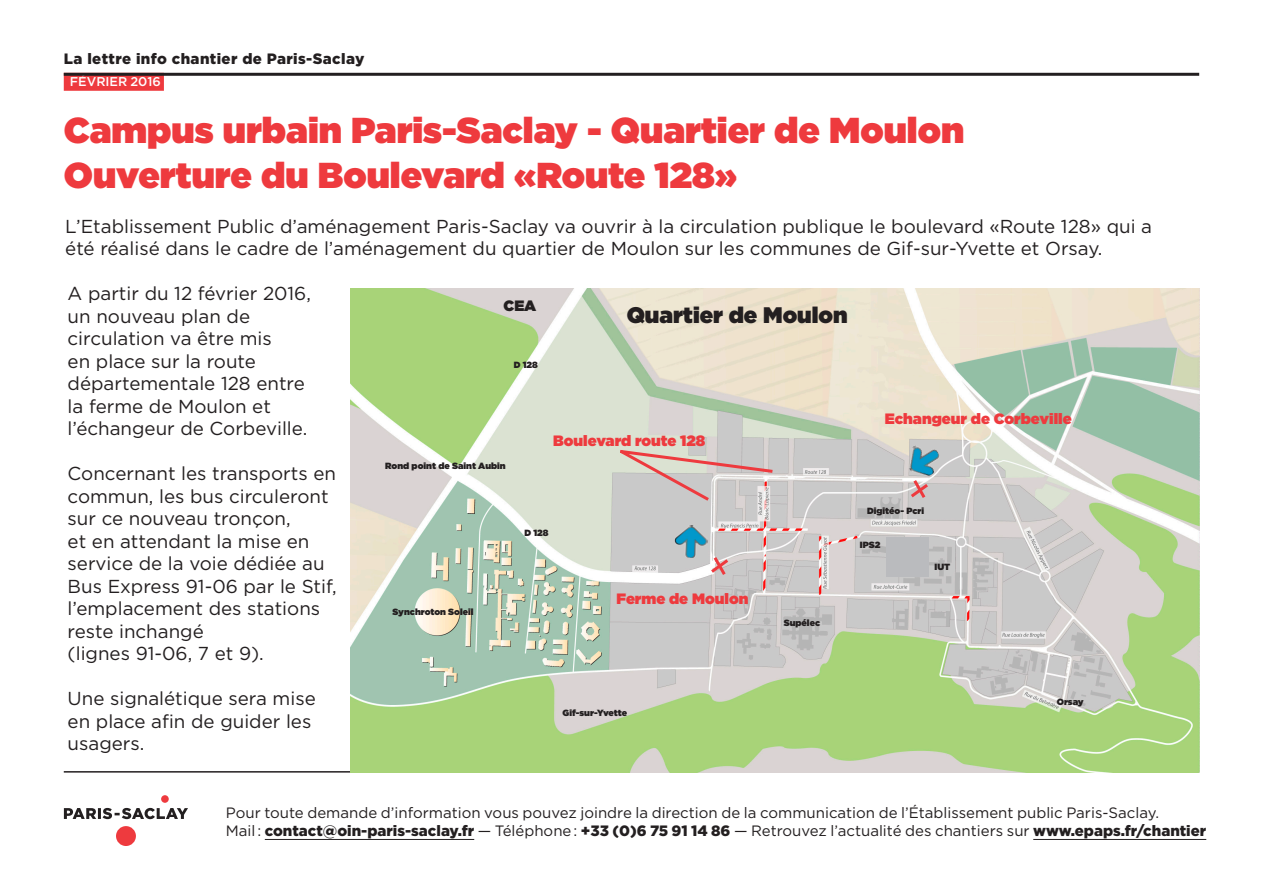
<style>
.page{position:relative;width:1263px;height:893px;background:#fff}
.page>*{position:absolute;margin:0;border:0;box-sizing:border-box;transform-origin:0 0}
.t1{font:900 36px/45px "Gotham";color:#ee3a3e}
.t2{font:900 22.5px "Gotham";color:#231f20}
.t3{font:18.75px/22.5px "Gotham";color:#231f20}
.t4{font:15px/18px "Gotham";color:#231f20}
.t5{font:900 15px "Gotham";color:#ee3a3e}
.t6{font:900 15px "Gotham";letter-spacing:.025em;color:#231f20}
.t7{font:900 15px "Gotham";color:#231f20}
.t8{font:500 12.75px "Gotham";color:#fff}
.t9{font:900 9px "Gotham";color:#231f20}
.s1{font-weight:900}
</style>
<div class="page">
<div style="left:64px;top:73px;width:100px;height:18px;background:#ee3a3e"></div>
<hr style="left:64px;top:73px;width:1135px;height:3px;background:#231f20">
<svg style="left:64px;top:808px;width:124px;height:11px"></svg>
<div style="left:116px;top:826px;width:20px;height:20px;background:#ee3a3e;border-radius:50%"></div>
<div style="left:161px;top:795px;width:8px;height:8px;background:#ee3a3e;border-radius:50%"></div>
<hr style="left:64px;top:771px;width:1135px;height:2px;background:#231f20">
<hr style="left:265px;top:839px;width:209px;height:1px;background:#231f20">
<hr style="left:1033px;top:839px;width:173px;height:1px;background:#231f20">
<img style="left:351px;top:289px;width:848px;height:484px">
<svg style="left:617px;top:447px;width:159px;height:56px;background:#d2c3c0"></svg>
<div style="left:886px;top:537px;width:42px;height:39px;background:#babbbe"></div>
<img style="left:674px;top:524px;width:34px;height:34px">
<img style="left:900px;top:437px;width:46px;height:46px">
<svg style="left:708px;top:554px;width:23px;height:24px"></svg>
<svg style="left:907px;top:477px;width:24px;height:24px"></svg>
<p class="t6" style="left:64px;top:48px;width:302px">La lettre info chantier de Paris-Saclay</p>
<p class="t8" style="left:70px;top:73px;width:92px">FÉVRIER 2016</p>
<h1 class="t1" style="left:64px;top:107px;width:902px">Campus urbain Paris-Saclay - Quartier de Moulon<br>Ouverture du Boulevard «Route 128»</h1>
<p class="t3" style="left:65px;top:214px;width:1088px">L’Etablissement Public d’aménagement Paris-Saclay va ouvrir à la circulation publique le boulevard «Route 128» qui a été réalisé dans le cadre de l’aménagement du quartier de Moulon sur les communes de Gif-sur-Yvette et Orsay.</p>
<p class="t3" style="left:68px;top:282px;width:245px">A partir du 12 février 2016, un nouveau plan de circulation va être mis<br>en place sur la route départementale 128 entre la ferme de Moulon et l’échangeur de Corbeville.</p>
<p class="t3" style="left:68px;top:462px;width:271px">Concernant les transports en commun, les bus circuleront sur ce nouveau tronçon,<br>et en attendant la mise en service de la voie dédiée au<br>Bus Express 91-06 par le Stif, l’emplacement des stations reste inchangé<br>(lignes 91-06, 7 et 9).</p>
<p class="t3" style="left:68px;top:687px;width:250px">Une signalétique sera mise en place afin de guider les usagers.</p>
<p class="t7" style="left:503px;top:295px;width:34px">CEA</p>
<p class="t9" style="left:514px;top:358px;width:26px">D 128</p>
<p class="t2" style="left:627px;top:298px;width:222px">Quartier de Moulon</p>
<p class="t9" style="left:385px;top:459px;width:122px">Rond point de Saint Aubin</p>
<p class="t5" style="left:553px;top:430px;width:154px">Boulevard route 128</p>
<p class="t9" style="left:392px;top:605px;width:83px">Synchroton Soleil</p>
<p class="t9" style="left:524px;top:527px;width:26px">D 128</p>
<p class="t5" style="left:617px;top:588px;width:133px">Ferme de Moulon</p>
<p class="t9" style="left:784px;top:617px;width:38px">Supélec</p>
<p class="t5" style="left:885px;top:408px;width:188px">Echangeur de Corbeville</p>
<p class="t9" style="left:867px;top:504px;width:59px">Digitéo- Pcri</p>
<p class="t9" style="left:860px;top:538px;width:22px">IPS2</p>
<p class="t9" style="left:934px;top:560px;width:17px">IUT</p>
<p class="t9" style="left:563px;top:707px;width:66px">Gif-sur-Yvette</p>
<p class="t9" style="left:1057px;top:695px;width:29px">Orsay</p>
<p class="t4" style="left:226px;top:803px;width:982px">Pour toute demande d’information vous pouvez joindre la direction de la communication de l’Établissement public Paris-Saclay.<br>Mail : <span class="s1">contact@oin-paris-saclay.fr</span> — Téléphone : <span class="s1">+33 (0)6 75 91 14 86</span> — Retrouvez l’actualité des chantiers sur <span class="s1">www.epaps.fr/chantier</span></p>
</div>
